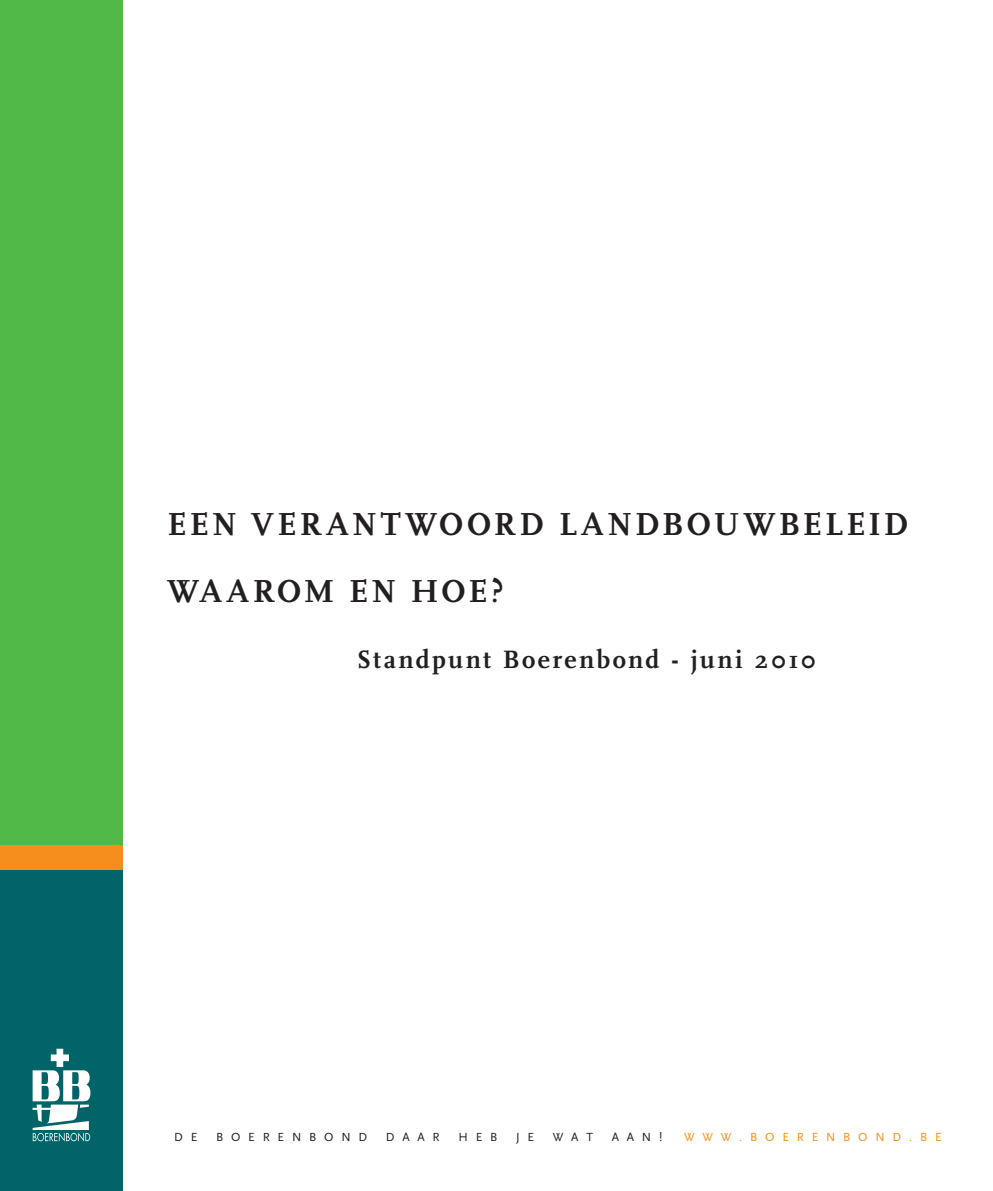
<style>
.page{position:relative;width:993px;height:1191px;background:#fff}
.page>*{position:absolute;margin:0;border:0;box-sizing:border-box;transform-origin:0 0}
.t1{font:700 33.25px/66.1px "Scala";letter-spacing:.11em;color:#231f20}
.t2{font:700 26.25px "Scala";letter-spacing:.085em;color:#231f20}
.t3{font:12.25px "Scala Sans";letter-spacing:.635em;color:#231f20}
.t4{font:12.25px "Scala Sans";letter-spacing:.635em;color:#f68e1e}
</style>
<div class="page">
<div style="left:0;top:869px;width:123px;height:322px;background:#006468"></div>
<div style="left:0;top:0;width:123px;height:845px;background:#51b948"></div>
<div style="left:0;top:845px;width:123px;height:24px;background:#f68e1e"></div>
<svg style="left:33px;top:1048px;width:57px;height:93px"></svg>
<p class="t1" style="left:167px;top:492px;width:742px">EEN VERANTWOORD LANDBOUWBELEID<br>WAAROM EN HOE?</p>
<p class="t2" style="left:356px;top:644px;width:461px">STANDPUNT BOERENBOND - JUNI 2010</p>
<p class="t3" style="left:174px;top:1130px;width:25px">D E</p>
<p class="t3" style="left:216px;top:1130px;width:153px">BOERENBOND</p>
<p class="t3" style="left:386px;top:1130px;width:55px">DAAR</p>
<p class="t3" style="left:458px;top:1130px;width:40px">HEB</p>
<p class="t3" style="left:516px;top:1130px;width:20px">J E</p>
<p class="t3" style="left:552px;top:1130px;width:42px">WAT</p>
<p class="t3" style="left:611px;top:1130px;width:52px">AAN!</p>
<p class="t4" style="left:683px;top:1130px;width:259px">WWW.BOERENBOND.BE</p>
</div>
